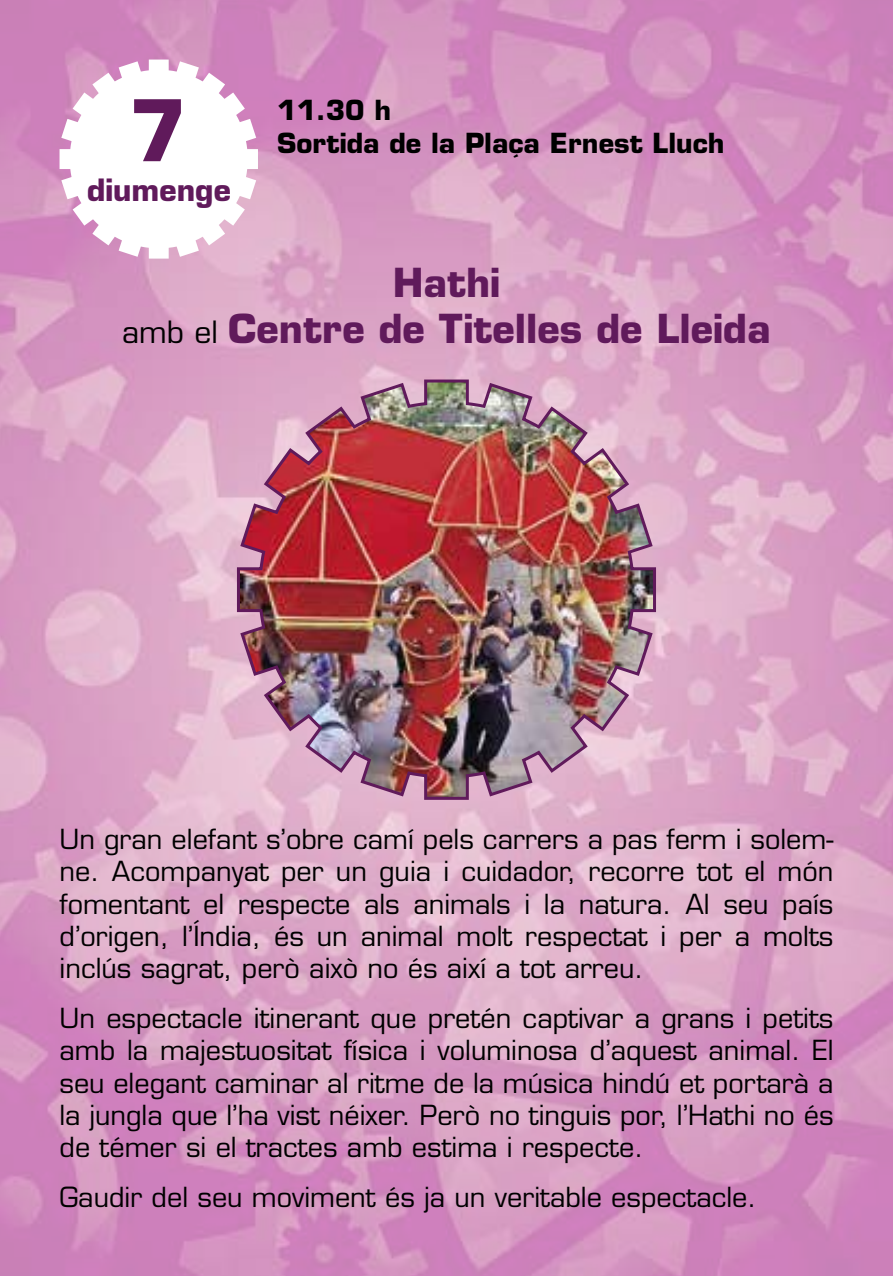
<style>
.page{position:relative;width:893px;height:1276px;background:#fff}
.page>*{position:absolute;margin:0;border:0;box-sizing:border-box;transform-origin:0 0}
.t1{font:700 82.5px "Eurostile";color:#601a5b}
.t2{font:700 39px/46.8px "Eurostile";color:#601a5b;text-align:center}
.t3{font:700 30px "Eurostile";color:#601a5b}
.t4{font:27px/32.4px "Eurostile";color:#000;text-align:justify}
.t5{font:700 27px/32.4px "Eurostile";color:#000}
.s1{font-weight:400;font-size:30px;color:#000}
</style>
<div class="page">
<svg style="left:60px;top:60px;width:198px;height:199px"></svg>
<img style="left:235px;top:378px;width:422px;height:423px">
<h1 class="t1" style="left:129px;top:80px;width:61px">7</h1>
<p class="t3" style="left:87px;top:172px;width:145px">diumenge</p>
<p class="t5" style="left:277px;top:94px;width:449px">11.30 h<br>Sortida de la Plaça Ernest Lluch</p>
<h2 class="t2" style="left:122px;top:259px;width:650px">Hathi<br><span class="s1">amb el</span> Centre de Titelles de Lleida</h2>
<p class="t4" style="left:60px;top:823px;width:775px">Un gran elefant s’obre camí pels carrers a pas ferm i solem&shy;ne. Acompanyat per un guia i cuidador, recorre tot el món fomentant el respecte als animals i la natura. Al seu país d’origen, l’Índia, és un animal molt respectat i per a molts inclús sagrat, però això no és així a tot arreu.</p>
<p class="t4" style="left:60px;top:1002px;width:775px">Un espectacle itinerant que pretén captivar a grans i petits amb la majestuositat física i voluminosa d’aquest animal. El seu elegant caminar al ritme de la música hindú et portarà a la jungla que l’ha vist néixer. Però no tinguis por, l’Hathi no és de témer si el tractes amb estima i respecte.</p>
<p class="t4" style="left:60px;top:1181px;width:699px">Gaudir del seu moviment és ja un veritable espectacle.</p>
</div>
